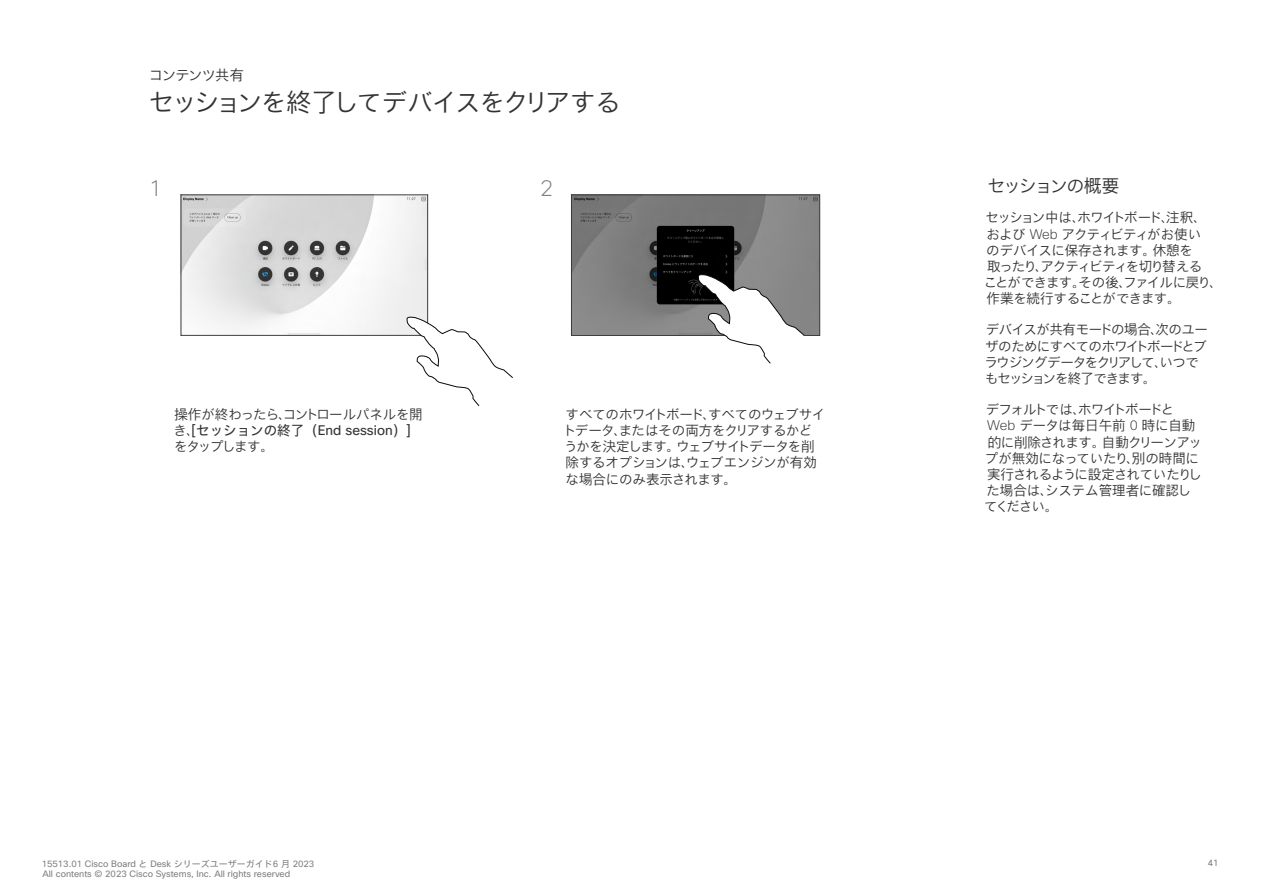
<style>
.page{position:relative;width:1263px;height:893px;background:#fff}
.page>*{position:absolute;margin:0;border:0;box-sizing:border-box;transform-origin:0 0}
.Subhead1{font:25.5px "Cisco Sans JPN Light";letter-spacing:-.065em;color:#333}
.t1{font:200 22.2px "Cisco Sans";color:#808080}
.Right_Column_About_h{font:18px "Cisco Sans JPN Light";letter-spacing:-.115em;color:#333}
.Small_chapter_runnin{font:14.25px "Cisco Sans JPN Light";letter-spacing:-.055em;color:#333}
.Body{font:13.5px/16.2px "Cisco Sans JPN Light";letter-spacing:-.05em;color:#333}
.Body-2{font:13.5px/16.2px "Cisco Sans JPN Light";letter-spacing:-.025em;color:#333}
.CartoonAnnotation{font:13.5px/16.2px "Cisco Sans JPN Light";letter-spacing:-.025em;color:#333}
.CartoonAnnotation-2{font:13.5px/16.2px "Cisco Sans JPN Light";letter-spacing:-.055em;color:#333}
.t2{font:9px "Cisco Sans";color:#808080}
.t3{font:9px "Cisco Sans JPN";color:#808080}
.s1{font-family:"Cisco Sans JPN"}
.s2{font-family:"Cisco Sans"}
.s3{font-family:"Cisco Sans";font-weight:200}
</style>
<div class="page">
<img style="left:182px;top:196px;width:244px;height:138px">
<div style="left:180px;top:194px;width:248px;height:142px;border:1px solid #3d3d3d"></div>
<img style="left:573px;top:196px;width:245px;height:138px">
<div style="left:571px;top:194px;width:249px;height:142px;border:1px solid #3d3d3d"></div>
<svg style="left:406px;top:281px;width:107px;height:125px"></svg>
<svg style="left:698px;top:239px;width:107px;height:125px"></svg>
<h2 class="Small_chapter_runnin" style="left:149px;top:66px;width:97px">コンテンツ共有</h2>
<h1 class="Subhead1" style="left:149px;top:86px;width:473px">セッションを終了してデバイスをクリアする</h1>
<p class="t1" style="left:149px;top:174px;width:15px">1</p>
<p class="t1" style="left:540px;top:174px;width:15px">2</p>
<h2 class="Right_Column_About_h" style="left:987px;top:174px;width:134px">セッションの概要</h2>
<p class="CartoonAnnotation-2" style="left:174px;top:407px;width:251px">操作が終わったら、コントロールパネルを開き、<span class="s1">[セッションの終了（</span><span class="s2">End session</span><span class="s1">）]</span>をタップします。</p>
<p class="CartoonAnnotation" style="left:563px;top:407px;width:264px">すべてのホワイトボード、すべてのウェブサイトデータ、またはその両方をクリアするかどうかを決定します。ウェブサイトデータを削除するオプションは、ウェブエンジンが有効な場合にのみ表示されます。</p>
<p class="t3" style="left:42px;top:857px;width:274px">15513.01 <span class="s2">Cisco Board</span> と <span class="s2">Desk</span> シリーズユーザーガイド6 月 2023</p>
<p class="t2" style="left:42px;top:868px;width:249px">All contents <span class="s1">© 2023</span> Cisco Systems, Inc. All rights reserved</p>
<p class="Body" style="left:984px;top:210px;width:240px">セッション中は、ホワイトボード、注釈、<br>および <span class="s3">Web</span> アクティビティがお使い<br>のデバイスに保存されます。休憩を<br>取ったり、アクティビティを切り替える<br>ことができます。その後、ファイルに戻り、作業を続行することができます。</p>
<p class="Body" style="left:984px;top:322px;width:225px">デバイスが共有モードの場合、次のユーザのためにすべてのホワイトボードとブラウジングデータをクリアして、いつでもセッションを終了できます。</p>
<p class="Body-2" style="left:984px;top:402px;width:219px">デフォルトでは、ホワイトボードと<br><span class="s3">Web</span> データは毎日午前 <span class="s3">0</span> 時に自動的に削除されます。自動クリーンアップが無効になっていたり、別の時間に実行されるように設定されていたりした場合は、システム管理者に確認してください。</p>
<p class="t3" style="left:1208px;top:856px;width:12px">41</p>
</div>
